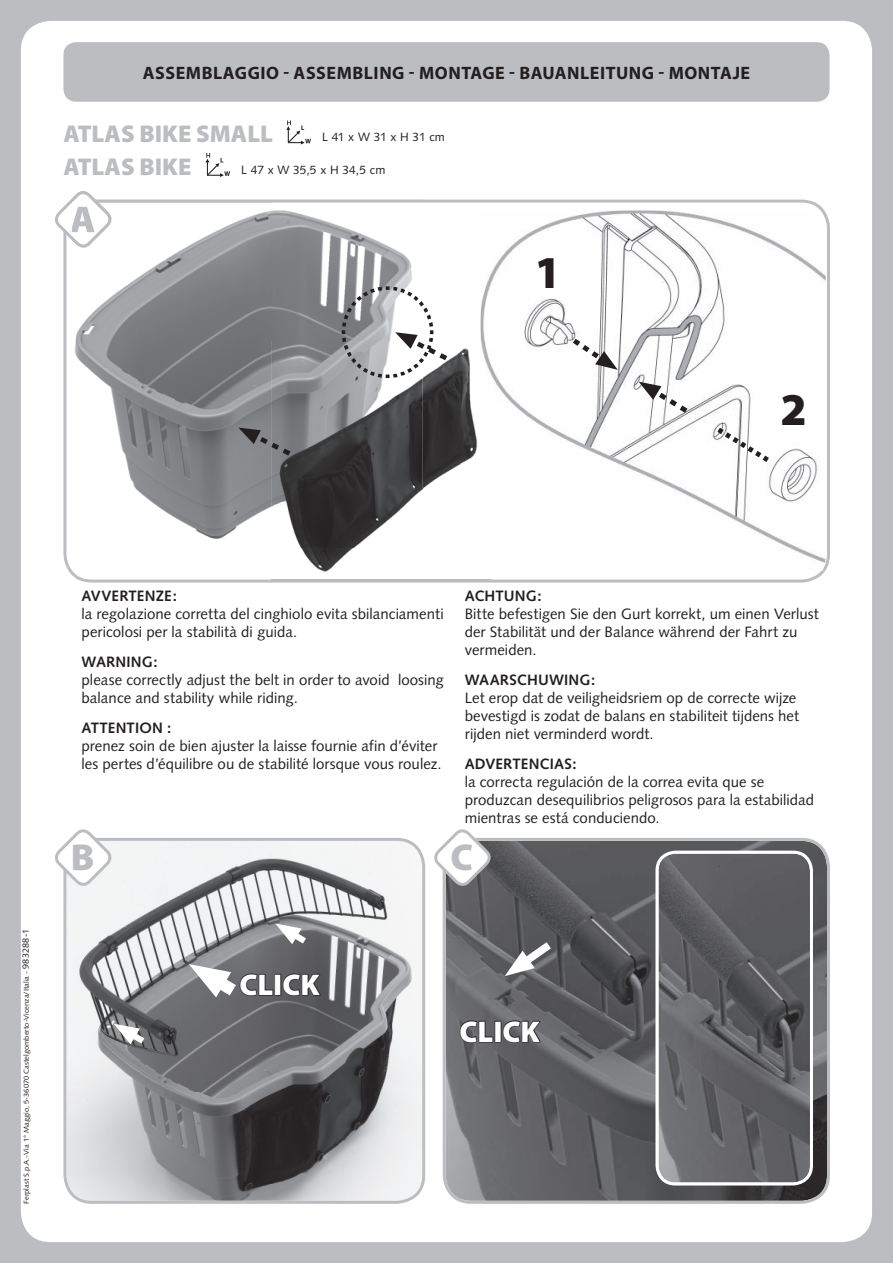
<style>
.page{position:relative;width:893px;height:1263px;background:#fff}
.page>*{position:absolute;margin:0;border:0;box-sizing:border-box;transform-origin:0 0}
.t1{font:900 45.75px "Myriad Pro";color:#231f20}
.t2{font:900 37.5px "Myriad Pro";color:#bcbdc0}
.t3{font:900 30px "Myriad Pro";color:#fff}
.t4{font:900 24.3px/32.8px "Myriad Pro";color:#bcbdc0}
.t5{font:700 18px "Myriad Pro";letter-spacing:.03em;color:#231f20}
.t6{font:15px/18px "Syntax";color:#231f20}
.t7{font:700 15px "Syntax";letter-spacing:.005em;color:#231f20}
.t8{font:12px "Syntax";letter-spacing:-.005em;color:#231f20}
.t9{font:7.2px "Syntax";color:#231f20;scale:1.05 1}
.s1{font-size:9px}
</style>
<div class="page">
<div style="left:0;top:0;width:892px;height:1262px;background:#bcbdc0"></div>
<div style="left:21px;top:21px;width:850px;height:1220px;background:#fff;border-radius:30px"></div>
<div style="left:63px;top:42px;width:766px;height:60px;background:#bcbdc0;border-radius:13px"></div>
<svg style="left:63px;top:199px;width:766px;height:383px"></svg>
<svg style="left:55px;top:198px;width:17px;height:51px"></svg>
<img style="left:446px;top:841px;width:380px;height:359px">
<div style="left:442px;top:837px;width:387px;height:366px;border:3px solid #bcbdc0;border-radius:27px"></div>
<svg style="left:458px;top:1019px;width:36px;height:24px"></svg>
<div style="left:494px;top:1020px;width:7px;height:22px;border:2px solid #231f20"></div>
<svg style="left:502px;top:1019px;width:40px;height:24px"></svg>
<svg style="left:504px;top:934px;width:55px;height:42px"></svg>
<img style="left:658px;top:853px;width:151px;height:329px">
<div style="left:655px;top:850px;width:157px;height:335px;border:3px solid #fff;border-radius:19px"></div>
<svg style="left:434px;top:829px;width:58px;height:59px"></svg>
<img style="left:67px;top:841px;width:355px;height:359px">
<div style="left:63px;top:837px;width:362px;height:366px;border:3px solid #bcbdc0;border-radius:27px"></div>
<svg style="left:55px;top:829px;width:58px;height:59px"></svg>
<svg style="left:189px;top:959px;width:85px;height:47px"></svg>
<div style="left:274px;top:973px;width:7px;height:22px;border:2px solid #231f20"></div>
<svg style="left:282px;top:972px;width:40px;height:24px"></svg>
<svg style="left:275px;top:922px;width:37px;height:26px"></svg>
<svg style="left:113px;top:1022px;width:38px;height:26px"></svg>
<img style="left:72px;top:202px;width:350px;height:346px">
<img style="left:112px;top:199px;width:310px;height:3px">
<img style="left:72px;top:191px;width:40px;height:56px">
<img style="left:72px;top:207px;width:22px;height:25px">
<img style="left:271px;top:341px;width:219px;height:239px">
<svg style="left:340px;top:284px;width:112px;height:96px"></svg>
<svg style="left:238px;top:427px;width:57px;height:32px;background:#747578"></svg>
<img style="left:480px;top:210px;width:345px;height:360px">
<svg style="left:567px;top:334px;width:50px;height:36px"></svg>
<svg style="left:711px;top:423px;width:63px;height:43px"></svg>
<svg style="left:638px;top:381px;width:54px;height:36px"></svg>
<svg style="left:205px;top:153px;width:25px;height:24px"></svg>
<svg style="left:286px;top:120px;width:25px;height:24px"></svg>
<p class="t5" style="left:143px;top:66px;width:608px">ASSEMBLAGGIO - ASSEMBLING - MONTAGE - BAUANLEITUNG - MONTAJE</p>
<h3 class="t4" style="left:63px;top:119px;width:211px">ATLAS BIKE SMALL<br>ATLAS BIKE</h3>
<p class="t8" style="left:322px;top:132px;width:124px">L 41 x W 31 x H 31 cm</p>
<p class="t8" style="left:241px;top:165px;width:146px">L 47 x W 35,5 x H 34,5 cm</p>
<h1 class="t1" style="left:534px;top:255px;width:28px">1</h1>
<h1 class="t1" style="left:780px;top:392px;width:28px">2</h1>
<p class="t9" style="left:23px;top:1203px;width:263px;rotate:-90deg">Ferplast S.p.A.-Via 1° Maggio, 5-36070 Castelgomberto-Vicenza/Italia - <span class="s1">983288-1</span></p>
<p class="t7" style="left:81px;top:589px;width:97px">AVVERTENZE:</p>
<p class="t6" style="left:81px;top:606px;width:363px">la regolazione corretta del cinghiolo evita sbilanciamenti pericolosi per la stabilità di guida.</p>
<p class="t7" style="left:81px;top:655px;width:78px">WARNING:</p>
<p class="t6" style="left:81px;top:672px;width:364px">please correctly adjust the belt in order to avoid loosing balance and stability while riding.</p>
<p class="t7" style="left:81px;top:721px;width:91px">ATTENTION :</p>
<p class="t6" style="left:81px;top:738px;width:361px">prenez soin de bien ajuster la laisse fournie afin d’éviter les pertes d’équilibre ou de stabilité lorsque vous roulez.</p>
<p class="t7" style="left:464px;top:589px;width:78px">ACHTUNG:</p>
<p class="t6" style="left:464px;top:606px;width:355px">Bitte befestigen Sie den Gurt korrekt, um einen Verlust der Stabilität und der Balance während der Fahrt zu vermeiden.</p>
<p class="t7" style="left:464px;top:673px;width:132px">WAARSCHUWING:</p>
<p class="t6" style="left:464px;top:690px;width:335px">Let erop dat de veiligheidsriem op de correcte wijze bevestigd is zodat de balans en stabiliteit tijdens het rijden niet verminderd wordt.</p>
<p class="t7" style="left:464px;top:757px;width:113px">ADVERTENCIAS:</p>
<p class="t6" style="left:464px;top:774px;width:351px">la correcta regulación de la correa evita que se produzcan desequilibrios peligrosos para la estabilidad mientras se está conduciendo.</p>
<h2 class="t2" style="left:71px;top:843px;width:25px">B</h2>
<h2 class="t2" style="left:450px;top:843px;width:24px">C</h2>
<h3 class="t3" style="left:239px;top:973px;width:82px">CLICK</h3>
<h3 class="t3" style="left:459px;top:1019px;width:82px">CLICK</h3>
</div>
